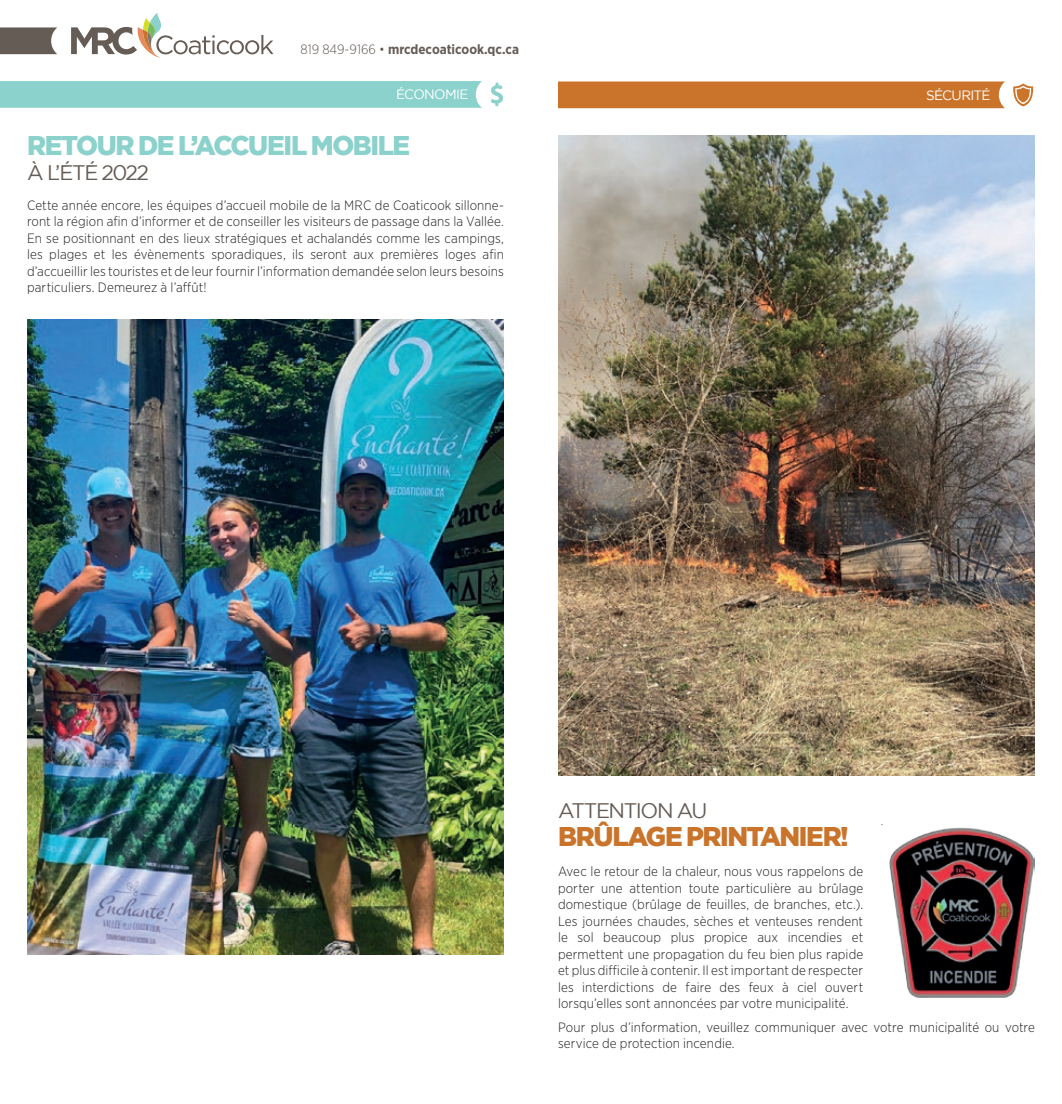
<style>
.page{position:relative;width:1062px;height:1104px;background:#fff}
.page>*{position:absolute;margin:0;border:0;box-sizing:border-box;transform-origin:0 0}
.t1{font:900 27px "Gotham";letter-spacing:-.055em;color:#8bd1cc}
.t2{font:900 27px "Gotham";letter-spacing:-.05em;color:#ca742b}
.t3{font:21px "Gotham";letter-spacing:-.07em;color:#655c56}
.t4{font:300 13.5px/16.5px "Gotham Narrow";letter-spacing:.005em;color:#231f20;text-align:justify}
.t5{font:700 13.5px "Gotham Narrow";color:#655c56}
.t6{font:13.5px "Gotham";letter-spacing:-.045em;color:#fff}
.s1{font-weight:300}
</style>
<div class="page">
<svg style="left:71px;top:13px;width:202px;height:45px"></svg>
<svg style="left:0;top:27px;width:57px;height:27px;background:#726964"></svg>
<img style="left:558px;top:135px;width:477px;height:640px">
<div style="left:558px;top:81px;width:447px;height:27px;background:#ca742b"></div>
<svg style="left:1013px;top:83px;width:21px;height:23px"></svg>
<img style="left:882px;top:824px;width:153px;height:173px">
<div style="left:0;top:81px;width:482px;height:27px;background:#8bd1cc"></div>
<svg style="left:491px;top:83px;width:12px;height:23px"></svg>
<img style="left:27px;top:319px;width:477px;height:635px">
<p class="t5" style="left:300px;top:41px;width:220px"><span class="s1">819 849-9166 •</span> mrcdecoaticook.qc.ca</p>
<p class="t6" style="left:396px;top:87px;width:74px">ÉCONOMIE</p>
<p class="t6" style="left:926px;top:87px;width:66px">SÉCURITÉ</p>
<h1 class="t1" style="left:27px;top:130px;width:384px">RETOUR DE L’ACCUEIL MOBILE</h1>
<h2 class="t3" style="left:27px;top:160px;width:124px">À L’ÉTÉ 2022</h2>
<p class="t4" style="left:27px;top:196px;width:478px">Cette année encore, les équipes d’accueil mobile de la MRC de Coaticook sillonne&shy;ront la région afin d’informer et de conseiller les visiteurs de passage dans la Vallée.<br>En se positionnant en des lieux stratégiques et achalandés comme les campings, les plages et les évènements sporadiques, ils seront aux premières loges afin d’accueillir les touristes et de leur fournir l’information demandée selon leurs besoins particuliers. Demeurez à l’affût!</p>
<h2 class="t3" style="left:558px;top:798px;width:151px">ATTENTION AU</h2>
<h1 class="t2" style="left:558px;top:820px;width:292px">BRÛLAGE PRINTANIER!</h1>
<p class="t4" style="left:558px;top:862px;width:307px">Avec le retour de la chaleur, nous vous rappelons de porter une attention toute particulière au brûlage domestique (brûlage de feuilles, de branches, etc.).<br>Les journées chaudes, sèches et venteuses rendent le sol beaucoup plus propice aux incendies et permettent une propagation du feu bien plus rapide et plus difficile à contenir. Il est important de respecter les interdictions de faire des feux à ciel ouvert lorsqu’elles sont annoncées par votre municipalité.</p>
<p class="t4" style="left:558px;top:1017px;width:479px">Pour plus d’information, veuillez communiquer avec votre municipalité ou votre service de protection incendie.</p>
</div>
